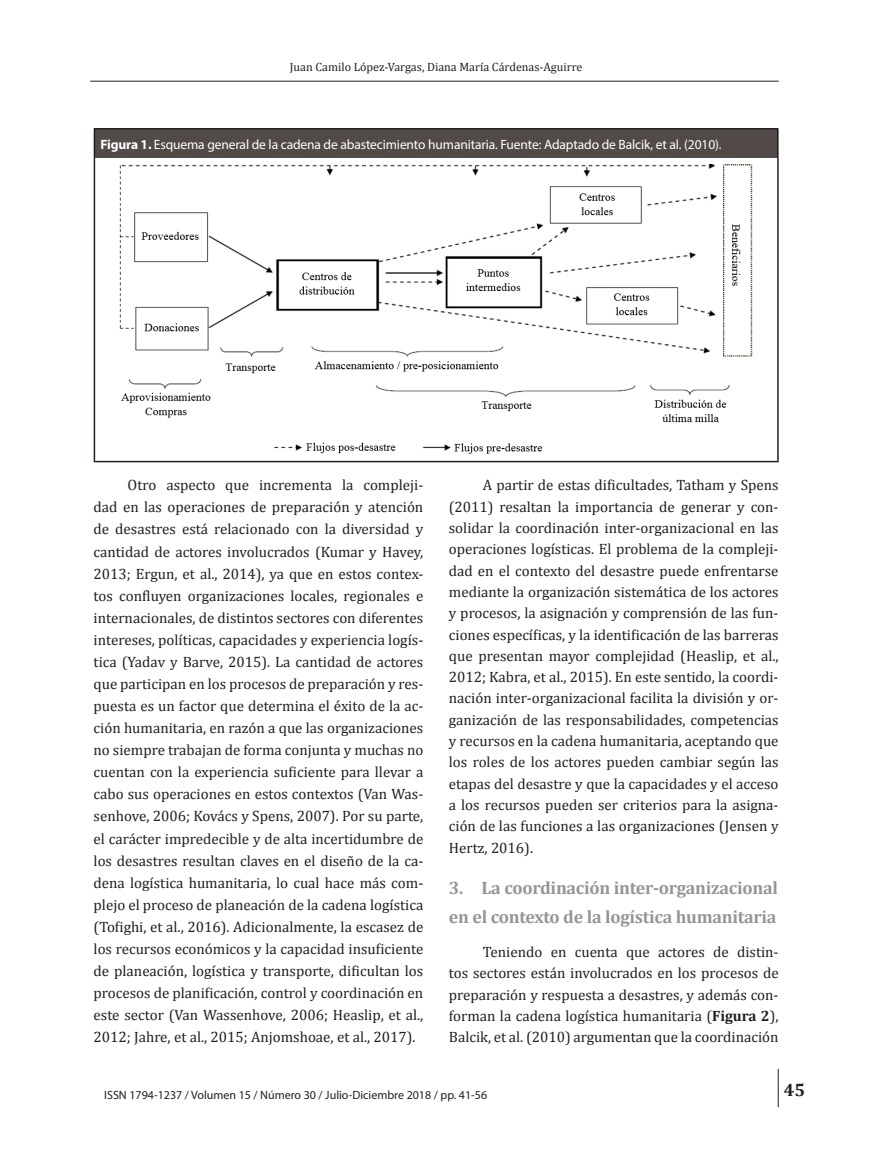
<style>
.page{position:relative;width:885px;height:1170px;background:#fff}
.page>*{position:absolute;margin:0;border:0;box-sizing:border-box;transform-origin:0 0}
.t1{font:700 18px/28.8px "Cambria";letter-spacing:-.015em;color:#939598}
.t2{font:700 18px "Cambria";color:#231f20}
.t3{font:15px/22px "Cambria";color:#231f20;text-align:justify}
.t4{font:13.5px "Myriad Pro";letter-spacing:-.01em;color:#fff}
.t5{font:12px "Myriad Pro";color:#231f20}
.t6{font:12px "Cambria";color:#231f20}
.s1{font-weight:700}
</style>
<div class="page">
<hr style="left:90px;top:81px;width:688px;height:1px;background:#231f20">
<hr style="left:777px;top:1068px;width:1px;height:39px;background:#231f20">
<div style="left:94px;top:129px;width:683px;height:29px;background:#524a47"></div>
<hr style="left:94px;top:158px;width:1px;height:303px;background:#231f20">
<hr style="left:777px;top:158px;width:1px;height:303px;background:#231f20">
<hr style="left:94px;top:461px;width:684px;height:1px;background:#231f20">
<svg style="left:94px;top:129px;width:1px;height:29px"></svg>
<hr style="left:94px;top:128px;width:684px;height:1px;background:#231f20">
<svg style="left:777px;top:129px;width:1px;height:29px"></svg>
<img style="left:119px;top:164px;width:634px;height:290px">
<p class="t6" style="left:290px;top:59px;width:294px">Juan Camilo López-Vargas, Diana María Cárdenas-Aguirre</p>
<p class="t4" style="left:100px;top:136px;width:622px"><span class="s1">Figura 1.</span> Esquema general de la cadena de abastecimiento humanitaria. Fuente: Adaptado de Balcik, et al. (2010).</p>
<p class="t3" style="left:94px;top:474px;width:331px;text-indent:34px">Otro aspecto que incrementa la compleji&shy;dad en las operaciones de preparación y atención de desastres está relacionado con la diversidad y cantidad de actores involucrados (Kumar y Havey, 2013; Ergun, et al., 2014), ya que en estos contex&shy;tos confluyen organizaciones locales, regionales e internacionales, de distintos sectores con diferentes intereses, políticas, capacidades y experiencia logís&shy;tica (Yadav y Barve, 2015). La cantidad de actores que participan en los procesos de preparación y res&shy;puesta es un factor que determina el éxito de la ac&shy;ción humanitaria, en razón a que las organizaciones no siempre trabajan de forma conjunta y muchas no cuentan con la experiencia suficiente para llevar a cabo sus operaciones en estos contextos (Van Was&shy;senhove, 2006; Kovács y Spens, 2007). Por su parte, el carácter impredecible y de alta incertidumbre de los desastres resultan claves en el diseño de la ca&shy;dena logística humanitaria, lo cual hace más com&shy;plejo el proceso de planeación de la cadena logística (Tofighi, et al., 2016). Adicionalmente, la escasez de los recursos económicos y la capacidad insuficiente de planeación, logística y transporte, dificultan los procesos de planificación, control y coordinación en este sector (Van Wassenhove, 2006; Heaslip, et al., 2012; Jahre, et al., 2015; Anjomshoae, et al., 2017).</p>
<p class="t3" style="left:449px;top:474px;width:331px;line-height:21.3px;text-indent:34px">A partir de estas dificultades, Tatham y Spens (2011) resaltan la importancia de generar y con&shy;solidar la coordinación inter-organizacional en las operaciones logísticas. El problema de la compleji&shy;dad en el contexto del desastre puede enfrentarse mediante la organización sistemática de los actores y procesos, la asignación y comprensión de las fun&shy;ciones específicas, y la identificación de las barreras que presentan mayor complejidad (Heaslip, et al., 2012; Kabra, et al., 2015). En este sentido, la coordi&shy;nación inter-organizacional facilita la división y or&shy;ganización de las responsabilidades, competencias y recursos en la cadena humanitaria, aceptando que los roles de los actores pueden cambiar según las etapas del desastre y que la capacidades y el acceso a los recursos pueden ser criterios para la asigna&shy;ción de las funciones a las organizaciones (Jensen y Hertz, 2016).</p>
<p class="t1" style="left:449px;top:873px;width:330px">3. La coordinación inter-organizacional en el contexto de la logística humanitaria</p>
<p class="t3" style="left:449px;top:941px;width:331px;line-height:21.3px;text-indent:34px">Teniendo en cuenta que actores de distin&shy;tos sectores están involucrados en los procesos de preparación y respuesta a desastres, y además con&shy;forman la cadena logística humanitaria (<span class="s1">Figura 2</span>), Balcik, et al. (2010) argumentan que la coordinación</p>
<p class="t5" style="left:104px;top:1087px;width:384px">ISSN 1794-1237 / Volumen 15 / Número 30 / Julio-Diciembre 2018 / pp. 41-56</p>
<p class="t2" style="left:783px;top:1076px;width:23px">45</p>
</div>
